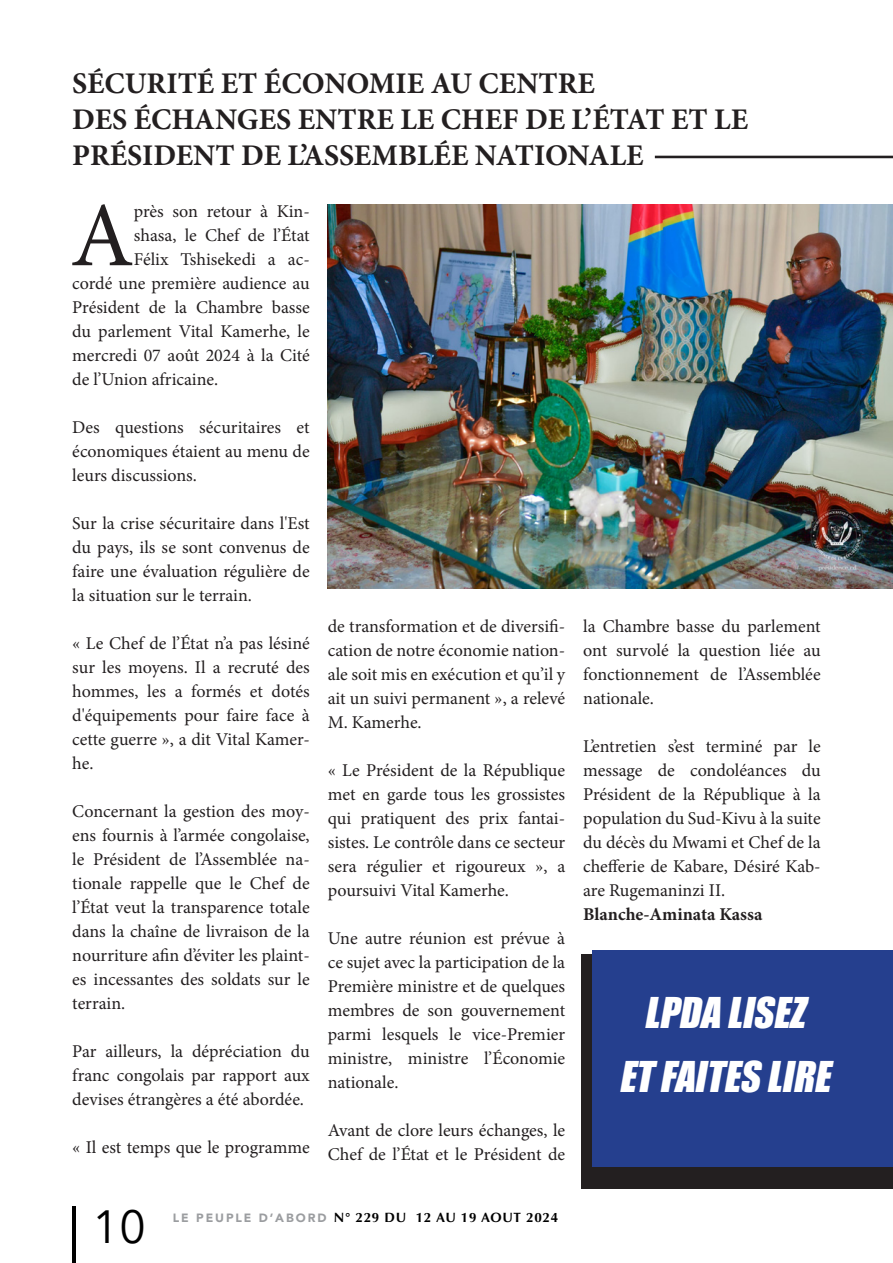
<style>
.page{position:relative;width:893px;height:1263px;background:#fff}
.page>*{position:absolute;margin:0;border:0;box-sizing:border-box;transform-origin:0 0}
.Texte_de_titre-_Alig{font:91.8px "Minion Pro";color:#231f20}
.t1{font:46.5px "Avenir Next";color:#000}
.t2{font:italic 39px "Impact";color:#fff}
.Texte_de_titre-_Alig-2{font:700 30px/36px "Minion Pro";color:#231f20}
.Texte_de_titre-_Alig-3{font:18px/24px "Minion Pro";color:#231f20;text-align:justify}
.Texte_de_titre-_Alig-4{font:700 18px "Minion Pro";color:#231f20}
.t3{font:700 13.5px "Optima";letter-spacing:.05em;color:#000}
.s1{font-family:"Avenir";font-weight:900;font-size:12px;color:#9b9da0}
</style>
<div class="page">
<hr style="left:72px;top:1206px;width:3px;height:57px;background:#000">
<hr style="left:892px;top:0;width:1px;height:1263px;background:#4ab3a8">
<img style="left:328px;top:204px;width:565px;height:385px">
<div style="left:582px;top:954px;width:311px;height:234px;background:#231f20"></div>
<div style="left:593px;top:950px;width:300px;height:217px;background:#253f8e"></div>
<hr style="left:655px;top:156px;width:238px;height:2px;background:#231f20">
<p class="Texte_de_titre-_Alig-2" style="left:72px;top:65px;width:524px">SÉCURITÉ ET ÉCONOMIE AU CENTRE</p>
<p class="Texte_de_titre-_Alig-2" style="left:72px;top:101px;width:677px">DES ÉCHANGES ENTRE LE CHEF DE L’ÉTAT ET LE<br>PRÉSIDENT DE L’ASSEMBLÉE NATIONALE</p>
<p class="Texte_de_titre-_Alig" style="left:70px;top:174px;width:65px">A</p>
<p class="Texte_de_titre-_Alig-3" style="left:134px;top:200px;width:177px">près son retour à Kin-</p>
<p class="Texte_de_titre-_Alig-3" style="left:134px;top:224px;width:177px">shasa, le Chef de l’État</p>
<p class="Texte_de_titre-_Alig-3" style="left:134px;top:248px;width:177px">Félix Tshisekedi a ac-</p>
<p class="Texte_de_titre-_Alig-3" style="left:72px;top:272px;width:239px">cordé une première audience au</p>
<p class="Texte_de_titre-_Alig-3" style="left:72px;top:296px;width:239px">Président de la Chambre basse</p>
<p class="Texte_de_titre-_Alig-3" style="left:72px;top:320px;width:239px">du parlement Vital Kamerhe, le</p>
<p class="Texte_de_titre-_Alig-3" style="left:72px;top:344px;width:239px">mercredi 07 août 2024 à la Cité</p>
<p class="Texte_de_titre-_Alig-3" style="left:72px;top:368px;width:147px">de l’Union africaine.</p>
<p class="Texte_de_titre-_Alig-3" style="left:72px;top:416px;width:239px">Des questions sécuritaires et économiques étaient au menu de leurs discussions.</p>
<p class="Texte_de_titre-_Alig-3" style="left:72px;top:512px;width:239px">Sur la crise sécuritaire dans l'Est du pays, ils se sont convenus de faire une évaluation régulière de la situation sur le terrain.</p>
<p class="Texte_de_titre-_Alig-3" style="left:72px;top:632px;width:239px">« Le Chef de l’État n’a pas lésiné sur les moyens. Il a recruté des hommes, les a formés et dotés d'équipements pour faire face à cette guerre », a dit Vital Kamer&shy;he.</p>
<p class="Texte_de_titre-_Alig-3" style="left:72px;top:800px;width:239px">Concernant la gestion des moy&shy;ens fournis à l’armée congolaise, le Président de l’Assemblée na&shy;tionale rappelle que le Chef de l’État veut la transparence totale dans la chaîne de livraison de la nourriture afin d’éviter les plaint&shy;es incessantes des soldats sur le terrain.</p>
<p class="Texte_de_titre-_Alig-3" style="left:72px;top:1040px;width:239px">Par ailleurs, la dépréciation du franc congolais par rapport aux devises étrangères a été abordée.</p>
<p class="Texte_de_titre-_Alig-3" style="left:72px;top:1136px;width:239px">« Il est temps que le programme</p>
<p class="Texte_de_titre-_Alig-3" style="left:328px;top:614px;width:239px">de transformation et de diversifi&shy;cation de notre économie nation&shy;ale soit mis en exécution et qu’il y ait un suivi permanent », a relevé M. Kamerhe.</p>
<p class="Texte_de_titre-_Alig-3" style="left:328px;top:758px;width:239px">« Le Président de la République met en garde tous les grossistes qui pratiquent des prix fantai&shy;sistes. Le contrôle dans ce secteur sera régulier et rigoureux », a poursuivi Vital Kamerhe.</p>
<p class="Texte_de_titre-_Alig-3" style="left:328px;top:926px;width:239px">Une autre réunion est prévue à ce sujet avec la participation de la Première ministre et de quelques membres de son gouvernement parmi lesquels le vice-Premier ministre, ministre l’Économie nationale.</p>
<p class="Texte_de_titre-_Alig-3" style="left:328px;top:1118px;width:239px">Avant de clore leurs échanges, le<br>Chef de l’État et le Président de</p>
<p class="Texte_de_titre-_Alig-3" style="left:583px;top:614px;width:239px">la Chambre basse du parlement ont survolé la question liée au fonctionnement de l’Assemblée nationale.</p>
<p class="Texte_de_titre-_Alig-3" style="left:583px;top:734px;width:239px">L’entretien s’est terminé par le message de condoléances du Président de la République à la population du Sud-Kivu à la suite du décès du Mwami et Chef de la chefferie de Kabare, Désiré Kab&shy;are Rugemaninzi II.</p>
<p class="Texte_de_titre-_Alig-4" style="left:583px;top:901px;width:181px">Blanche-Aminata Kassa</p>
<p class="t2" style="left:644px;top:983px;width:172px">LPDA LISEZ</p>
<p class="t2" style="left:619px;top:1046px;width:223px">ETFAITES LIRE</p>
<h2 class="t1" style="left:92px;top:1187px;width:55px">10</h2>
<p class="t3" style="left:173px;top:1210px;width:387px"><span class="s1">LE PEUPLE D’ABORD</span> N° 229 DU 12 AU 19 AOUT 2024</p>
</div>
